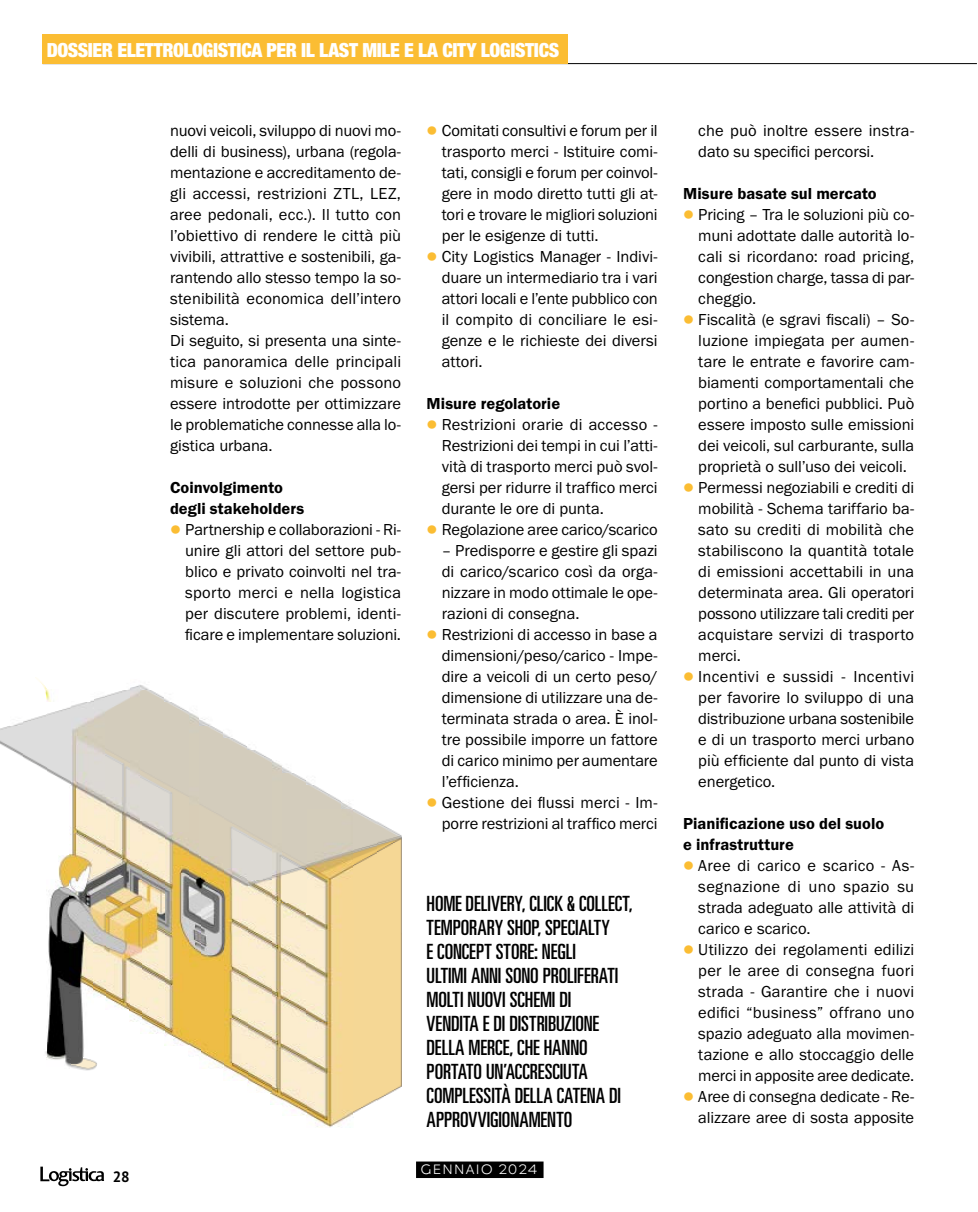
<style>
.page{position:relative;width:978px;height:1212px;background:#fff}
.page>*{position:absolute;margin:0;border:0;box-sizing:border-box;transform-origin:0 0}
.lo20_civetta_piccola{font:ultra-condensed 21px/24px "Univers LT Std";letter-spacing:-.005em;color:#000}
.t1{font:900 condensed 19.5px "Helvetica Neue LT Std";letter-spacing:-.02em;color:#fff}
.lo20_testo{font:16.5px/21px "Franklin Gothic URW Boo";color:#000;text-align:justify}
.lo20_testo-2{font:16.5px "Franklin Gothic URW Dem";color:#000}
.t2{font:700 15px "PT Sans Pro";color:#000}
.t3{font:300 13.5px "Catalpa";letter-spacing:.1em;color:#fff}
.s1{color:#fbbd33}
</style>
<div class="page">
<svg style="left:40px;top:1166px;width:64px;height:20px"></svg>
<div style="left:416px;top:1161px;width:128px;height:17px;background:#000"></div>
<hr style="left:43px;top:63px;width:934px;height:1px;background:#000">
<div style="left:43px;top:34px;width:525px;height:30px;background:#fbbd33"></div>
<img style="left:306px;top:808px;width:48px;height:320px">
<img style="left:283px;top:773px;width:24px;height:343px">
<img style="left:354px;top:809px;width:23px;height:304px">
<img style="left:271px;top:761px;width:12px;height:343px">
<img style="left:377px;top:821px;width:24px;height:280px">
<img style="left:247px;top:749px;width:24px;height:343px">
<img style="left:70px;top:1057px;width:27px;height:14px">
<img style="left:224px;top:737px;width:23px;height:343px">
<img style="left:46px;top:879px;width:24px;height:188px">
<img style="left:200px;top:725px;width:24px;height:344px">
<img style="left:70px;top:702px;width:24px;height:355px">
<img style="left:188px;top:711px;width:12px;height:341px">
<img style="left:164px;top:702px;width:24px;height:343px">
<img style="left:141px;top:690px;width:24px;height:343px">
<img style="left:129px;top:685px;width:12px;height:336px">
<img style="left:105px;top:690px;width:24px;height:319px">
<img style="left:94px;top:690px;width:12px;height:308px">
<img style="left:58px;top:855px;width:12px;height:24px">
<img style="left:306px;top:784px;width:36px;height:24px">
<svg style="left:342px;top:802px;width:10px;height:6px"></svg>
<img style="left:46px;top:707px;width:24px;height:77px">
<svg style="left:306px;top:773px;width:5px;height:11px"></svg>
<img style="left:23px;top:715px;width:23px;height:55px">
<svg style="left:283px;top:767px;width:9px;height:6px"></svg>
<img style="left:0;top:725px;width:23px;height:32px">
<svg style="left:224px;top:733px;width:6px;height:4px"></svg>
<svg style="left:14px;top:722px;width:9px;height:3px"></svg>
<svg style="left:200px;top:718px;width:11px;height:7px"></svg>
<img style="left:36px;top:678px;width:10px;height:17px">
<svg style="left:46px;top:690px;width:5px;height:12px"></svg>
<svg style="left:164px;top:690px;width:6px;height:12px"></svg>
<svg style="left:141px;top:685px;width:8px;height:5px"></svg>
<p class="t1" style="left:47px;top:38px;width:514px">DOSSIER ELETTROLOGISTICA PER IL LAST MILE E LA CITY LOGISTICS</p>
<p class="t2" style="left:113px;top:1166px;width:19px">28</p>
<p class="lo20_testo" style="left:170px;top:120px;width:233px">nuovi veicoli, sviluppo di nuovi mo&shy;delli di business), urbana (regola&shy;mentazione e accreditamento de&shy;gli accessi, restrizioni ZTL, LEZ, aree pedonali, ecc.). Il tutto con l’obiettivo di rendere le città più vivibili, attrattive e sostenibili, ga&shy;rantendo allo stesso tempo la so&shy;stenibilità economica dell’intero sistema.</p>
<p class="lo20_testo" style="left:170px;top:330px;width:233px">Di seguito, si presenta una sinte&shy;tica panoramica delle principali misure e soluzioni che possono essere introdotte per ottimizzare le problematiche connesse alla lo&shy;gistica urbana.</p>
<p class="lo20_testo-2" style="left:170px;top:477px;width:114px">Coinvolgimento</p>
<p class="lo20_testo-2" style="left:170px;top:498px;width:136px">degli stakeholders</p>
<p class="lo20_testo" style="left:185px;top:519px;width:217px;text-indent:-15px"><span class="s1">●</span> Partnership e collaborazioni - Ri&shy;unire gli attori del settore pub&shy;blico e privato coinvolti nel tra&shy;sporto merci e nella logistica per discutere problemi, identi&shy;ficare e implementare soluzioni.</p>
<p class="lo20_testo" style="left:442px;top:120px;width:217px;text-indent:-15px"><span class="s1">●</span> Comitati consultivi e forum per il trasporto merci - Istituire comi&shy;tati, consigli e forum per coinvol&shy;gere in modo diretto tutti gli at&shy;tori e trovare le migliori soluzioni per le esigenze di tutti.</p>
<p class="lo20_testo" style="left:442px;top:246px;width:217px;text-indent:-15px"><span class="s1">●</span> City Logistics Manager - Indivi&shy;duare un intermediario tra i vari attori locali e l’ente pubblico con il compito di conciliare le esi&shy;genze e le richieste dei diversi attori.</p>
<p class="lo20_testo-2" style="left:427px;top:393px;width:135px">Misure regolatorie</p>
<p class="lo20_testo" style="left:442px;top:414px;width:217px;text-indent:-15px"><span class="s1">●</span> Restrizioni orarie di accesso - Restrizioni dei tempi in cui l’atti&shy;vità di trasporto merci può svol&shy;gersi per ridurre il traffico merci durante le ore di punta.</p>
<p class="lo20_testo" style="left:427px;top:519px;width:232px"><span class="s1">●</span> Regolazione aree carico/scarico</p>
<p class="lo20_testo" style="left:442px;top:540px;width:217px">– Predisporre e gestire gli spazi di carico/scarico così da orga&shy;nizzare in modo ottimale le ope&shy;razioni di consegna.</p>
<p class="lo20_testo" style="left:442px;top:624px;width:217px;text-indent:-15px"><span class="s1">●</span> Restrizioni di accesso in base a dimensioni/peso/carico - Impe&shy;dire a veicoli di un certo peso/ dimensione di utilizzare una de&shy;terminata strada o area. È inol&shy;tre possibile imporre un fattore di carico minimo per aumentare l’efficienza.</p>
<p class="lo20_testo" style="left:427px;top:792px;width:233px;text-align:right"><span class="s1">●</span> Gestione dei flussi merci - Im&shy;porre restrizioni al traffico merci</p>
<p class="lo20_civetta_piccola" style="left:427px;top:891px;width:208px">HOME DELIVERY, CLICK &amp; COLLECT,<br>TEMPORARY SHOP, SPECIALTY<br>E CONCEPT STORE: NEGLI<br>ULTIMI ANNI SONO PROLIFERATI<br>MOLTI NUOVI SCHEMI DI<br>VENDITA E DI DISTRIBUZIONE<br>DELLA MERCE, CHE HANNO<br>PORTATO UN’ACCRESCIUTA<br>COMPLESSITÀ DELLA CATENA DI<br>APPROVVIGIONAMENTO</p>
<p class="t3" style="left:421px;top:1161px;width:118px">GENNAIO 2024</p>
<p class="lo20_testo" style="left:698px;top:120px;width:217px">che può inoltre essere instra&shy;dato su specifici percorsi.</p>
<p class="lo20_testo-2" style="left:683px;top:183px;width:195px">Misure basate sul mercato</p>
<p class="lo20_testo" style="left:698px;top:204px;width:217px;text-indent:-15px"><span class="s1">●</span> Pricing – Tra le soluzioni più co&shy;muni adottate dalle autorità lo&shy;cali si ricordano: road pricing, congestion charge, tassa di par&shy;cheggio.</p>
<p class="lo20_testo" style="left:698px;top:309px;width:217px;text-indent:-15px"><span class="s1">●</span> Fiscalità (e sgravi fiscali) – So&shy;luzione impiegata per aumen&shy;tare le entrate e favorire cam&shy;biamenti comportamentali che portino a benefici pubblici. Può essere imposto sulle emissioni dei veicoli, sul carburante, sulla proprietà o sull’uso dei veicoli.</p>
<p class="lo20_testo" style="left:698px;top:477px;width:217px;text-indent:-15px"><span class="s1">●</span> Permessi negoziabili e crediti di mobilità - Schema tariffario ba&shy;sato su crediti di mobilità che stabiliscono la quantità totale di emissioni accettabili in una determinata area. Gli operatori possono utilizzare tali crediti per acquistare servizi di trasporto merci.</p>
<p class="lo20_testo" style="left:698px;top:666px;width:217px;text-indent:-15px"><span class="s1">●</span> Incentivi e sussidi - Incentivi per favorire lo sviluppo di una distribuzione urbana sostenibile e di un trasporto merci urbano più efficiente dal punto di vista energetico.</p>
<p class="lo20_testo-2" style="left:683px;top:813px;width:203px">Pianificazione uso del suolo</p>
<p class="lo20_testo-2" style="left:683px;top:834px;width:112px">e infrastrutture</p>
<p class="lo20_testo" style="left:698px;top:855px;width:217px;text-indent:-15px"><span class="s1">●</span> Aree di carico e scarico - As&shy;segnazione di uno spazio su strada adeguato alle attività di carico e scarico.</p>
<p class="lo20_testo" style="left:698px;top:939px;width:217px;text-indent:-15px"><span class="s1">●</span> Utilizzo dei regolamenti edilizi per le aree di consegna fuori strada - Garantire che i nuovi edifici “business” offrano uno spazio adeguato alla movimen&shy;tazione e allo stoccaggio delle merci in apposite aree dedicate.</p>
<p class="lo20_testo" style="left:683px;top:1086px;width:233px;text-align:right"><span class="s1">●</span> Aree di consegna dedicate - Re&shy;alizzare aree di sosta apposite</p>
</div>
